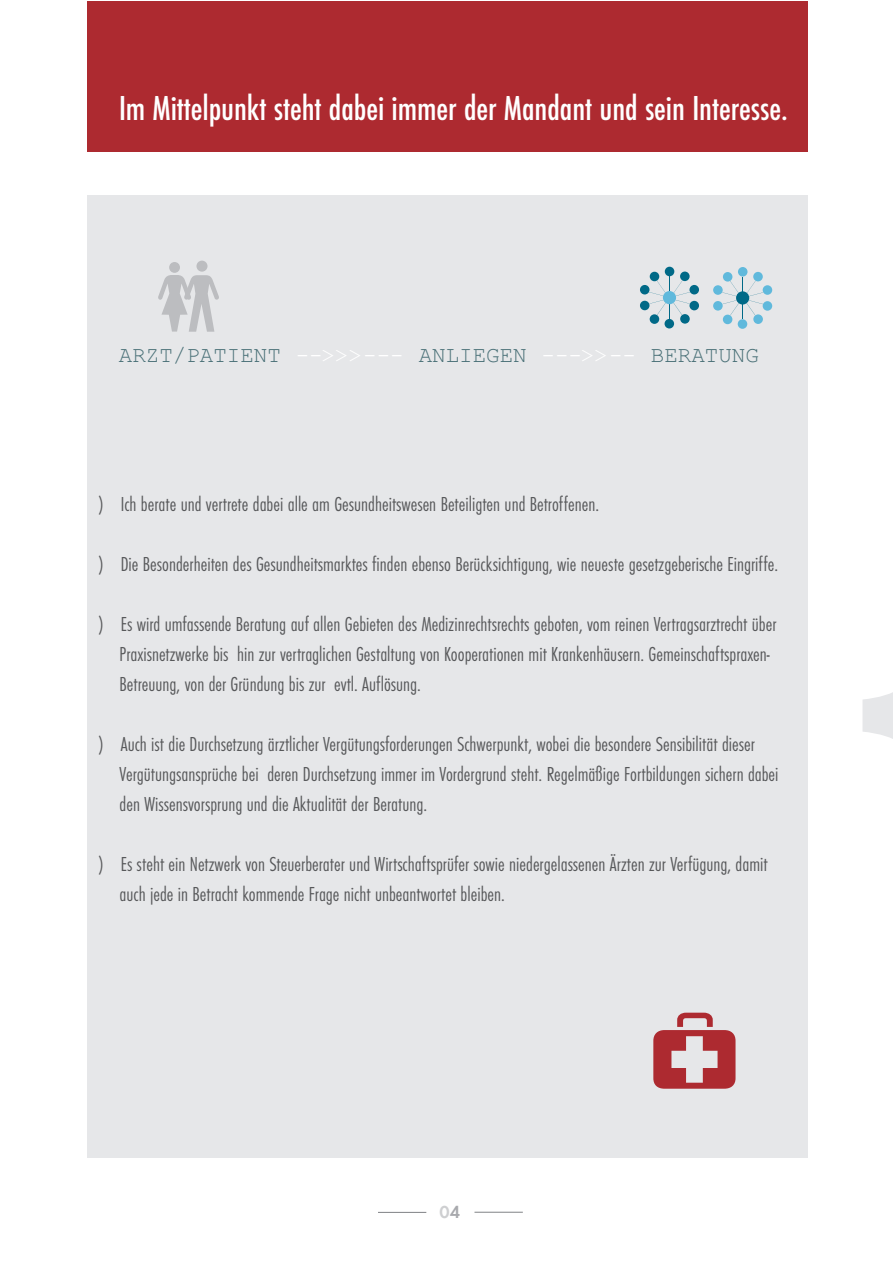
<style>
.page{position:relative;width:893px;height:1263px;background:#fff}
.page>*{position:absolute;margin:0;border:0;box-sizing:border-box;transform-origin:0 0}
.t1{font:150px "Picto";color:#ad2a30}
.t2{font:108px "Picto";color:#bcbdc0}
.t3{font:36px "Function Cond";color:#fff}
.t4{font:22.5px "Courier";color:#486f76}
.t5{font:300 21px/30px "Function Cond LH";color:#57585a}
.t6{font:700 18px "Function";color:#cecfd1}
.s1{color:#fff}
.s2{color:#a8a9ad}
</style>
<div class="page">
<div style="left:87px;top:1px;width:721px;height:151px;background:#ad2a30"></div>
<div style="left:87px;top:196px;width:721px;height:961px;background:#e6e7e9"></div>
<svg style="left:649px;top:276px;width:41px;height:43px"></svg>
<div style="left:665px;top:267px;width:9px;height:9px;background:#006987;border-radius:50%"></div>
<div style="left:663px;top:291px;width:13px;height:13px;background:#60b9dc;border-radius:50%"></div>
<div style="left:640px;top:285px;width:9px;height:9px;background:#006987;border-radius:50%"></div>
<div style="left:680px;top:272px;width:10px;height:9px;background:#006987;border-radius:50%"></div>
<div style="left:689px;top:285px;width:10px;height:9px;background:#006987;border-radius:50%"></div>
<div style="left:689px;top:301px;width:10px;height:9px;background:#006987;border-radius:50%"></div>
<div style="left:680px;top:314px;width:10px;height:10px;background:#006987;border-radius:50%"></div>
<div style="left:650px;top:314px;width:9px;height:10px;background:#006987;border-radius:50%"></div>
<div style="left:664px;top:319px;width:10px;height:9px;background:#006987;border-radius:50%"></div>
<div style="left:640px;top:301px;width:9px;height:9px;background:#006987;border-radius:50%"></div>
<div style="left:650px;top:272px;width:9px;height:9px;background:#006987;border-radius:50%"></div>
<svg style="left:722px;top:277px;width:41px;height:42px"></svg>
<div style="left:738px;top:267px;width:9px;height:10px;background:#60b9dc;border-radius:50%"></div>
<div style="left:736px;top:291px;width:13px;height:13px;background:#006987;border-radius:50%"></div>
<div style="left:713px;top:285px;width:10px;height:10px;background:#60b9dc;border-radius:50%"></div>
<div style="left:753px;top:272px;width:10px;height:9px;background:#60b9dc;border-radius:50%"></div>
<div style="left:763px;top:285px;width:9px;height:10px;background:#60b9dc;border-radius:50%"></div>
<div style="left:763px;top:301px;width:9px;height:10px;background:#60b9dc;border-radius:50%"></div>
<div style="left:753px;top:314px;width:10px;height:10px;background:#60b9dc;border-radius:50%"></div>
<div style="left:723px;top:315px;width:9px;height:9px;background:#60b9dc;border-radius:50%"></div>
<div style="left:738px;top:319px;width:9px;height:10px;background:#60b9dc;border-radius:50%"></div>
<div style="left:713px;top:301px;width:10px;height:10px;background:#60b9dc;border-radius:50%"></div>
<div style="left:723px;top:272px;width:9px;height:10px;background:#60b9dc;border-radius:50%"></div>
<hr style="left:474px;top:1212px;width:49px;height:1px;background:#808285">
<hr style="left:378px;top:1212px;width:48px;height:1px;background:#808285">
<h3 class="t3" style="left:119px;top:86px;width:670px">Im Mittelpunkt steht dabei immer der Mandant und sein Interesse.</h3>
<h2 class="t2" style="left:121px;top:231px;width:136px">TU</h2>
<p class="t4" style="left:119px;top:341px;width:163px">ARZT/PATIENT</p>
<p class="t4" style="left:296px;top:341px;width:465px"><span class="s1">--&gt;&gt;&gt;---</span> ANLIEGEN <span class="s1">---&gt;&gt;--</span> BERATUNG</p>
<p class="t5" style="left:98px;top:489px;width:503px">) Ich berate und vertrete dabei alle am Gesundheitswesen Beteiligten und Betroffenen.</p>
<p class="t5" style="left:98px;top:549px;width:681px">) Die Besonderheiten des Gesundheitsmarktes finden ebenso Berücksichtigung, wie neueste gesetzgeberische Eingriffe.</p>
<p class="t5" style="left:120px;top:609px;width:658px;text-indent:-22px">) Es wird umfassende Beratung auf allen Gebieten des Medizinrechtsrechts geboten, vom reinen Vertragsarztrecht über<br>Praxisnetzwerke bis hin zur vertraglichen Gestaltung von Kooperationen mit Krankenhäusern. Gemeinschaftspraxen-<br>Betreuung, von der Gründung bis zur evtl. Auflösung.</p>
<p class="t5" style="left:120px;top:729px;width:660px;text-indent:-22px">) Auch ist die Durchsetzung ärztlicher Vergütungsforderungen Schwerpunkt, wobei die besondere Sensibilität dieser<br>Vergütungsansprüche bei deren Durchsetzung immer im Vordergrund steht. Regelmäßige Fortbildungen sichern dabei den Wissensvorsprung und die Aktualität der Beratung.</p>
<p class="t5" style="left:120px;top:849px;width:650px;text-indent:-22px">) Es steht ein Netzwerk von Steuerberater und Wirtschaftsprüfer sowie niedergelassenen Ärzten zur Verfügung, damit auch jede in Betracht kommende Frage nicht unbeantwortet bleiben.</p>
<p class="t6" style="left:439px;top:1201px;width:22px">0<span class="s2">4</span></p>
<h1 class="t1" style="left:619px;top:949px;width:152px">F</h1>
</div>
